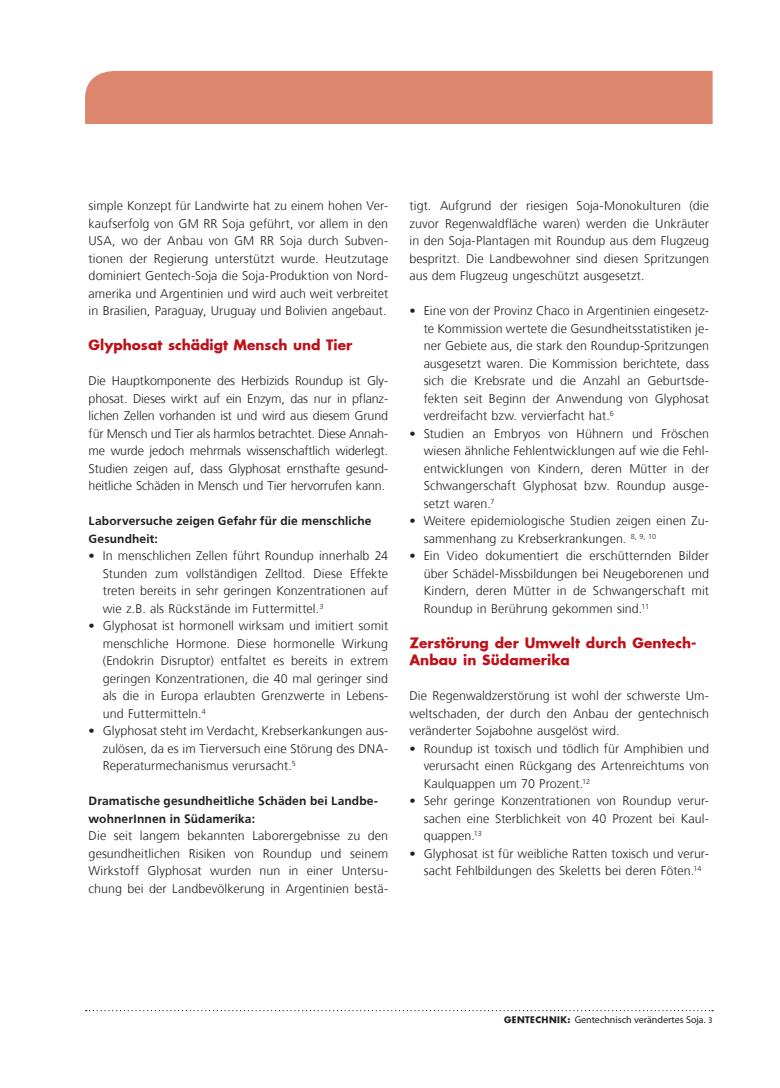
<style>
.page{position:relative;width:780px;height:1088px;background:#fff}
.page>*{position:absolute;margin:0;border:0;box-sizing:border-box;transform-origin:0 0}
.subheadline{font:700 13.75px/17.5px "Futura";color:#be1119}
.fliesstext_aufzählun{font:300 12.5px/17.5px "Frutiger";letter-spacing:.005em;color:#231f20;text-align:justify}
.fliesstext{font:300 12.5px/17.5px "Frutiger";letter-spacing:.005em;color:#231f20;text-align:justify}
.sub_sub_headline{font:700 12.5px/17.5px "Frutiger";letter-spacing:.01em;color:#231f20}
.t1{font:10px "Myriad Pro";letter-spacing:-.005em;color:#231f20}
.s1{font-family:"Futura";font-weight:700;font-size:8.75px}
.s2{font-size:8.75px}
</style>
<div class="page">
<svg style="left:86px;top:1010px;width:627px;height:1px"></svg>
<div style="left:85px;top:71px;width:627px;height:53px;background:#dc866d"></div>
<p class="fliesstext" style="left:89px;top:197px;width:301px">simple Konzept für Landwirte hat zu einem hohen Ver&shy;kaufserfolg von GM RR Soja geführt, vor allem in den USA, wo der Anbau von GM RR Soja durch Subven&shy;tionen der Regierung unterstützt wurde. Heutzutage dominiert Gentech-Soja die Soja-Produktion von Nord&shy;amerika und Argentinien und wird auch weit verbreitet in Brasilien, Paraguay, Uruguay und Bolivien angebaut.</p>
<p class="subheadline" style="left:89px;top:336px;width:265px">Glyphosat schädigt Mensch und Tier</p>
<p class="fliesstext" style="left:89px;top:372px;width:301px">Die Hauptkomponente des Herbizids Roundup ist Gly&shy;phosat. Dieses wirkt auf ein Enzym, das nur in pflanz&shy;lichen Zellen vorhanden ist und wird aus diesem Grund für Mensch und Tier als harmlos betrachtet. Diese Annah&shy;me wurde jedoch mehrmals wissenschaftlich widerlegt.<br>Studien zeigen auf, dass Glyphosat ernsthafte gesund&shy;heitliche Schäden in Mensch und Tier hervorrufen kann.</p>
<p class="sub_sub_headline" style="left:89px;top:512px;width:284px">Laborversuche zeigen Gefahr für die menschliche<br>Gesundheit:</p>
<p class="fliesstext_aufzählun" style="left:103px;top:547px;width:287px;text-indent:-14px">• In menschlichen Zellen führt Roundup innerhalb 24<br>Stunden zum vollständigen Zelltod. Diese Effekte treten bereits in sehr geringen Konzentrationen auf wie z.B. als Rückstände im Futtermittel.<sup>3</sup></p>
<p class="fliesstext_aufzählun" style="left:103px;top:617px;width:287px;text-indent:-14px">• Glyphosat ist hormonell wirksam und imitiert somit menschliche Hormone. Diese hormonelle Wirkung (Endokrin Disruptor) entfaltet es bereits in extrem geringen Konzentrationen, die 40 mal geringer sind als die in Europa erlaubten Grenzwerte in Lebens&shy;und Futtermitteln.<sup>4</sup></p>
<p class="fliesstext_aufzählun" style="left:103px;top:722px;width:287px;text-indent:-14px">• Glyphosat steht im Verdacht, Krebserkankungen aus&shy;zulösen, da es im Tierversuch eine Störung des DNA-Reperaturmechanismus verursacht.<sup>5</sup></p>
<p class="sub_sub_headline" style="left:89px;top:792px;width:290px">Dramatische gesundheitliche Schäden bei Landbe&shy;wohnerInnen in Südamerika:</p>
<p class="fliesstext" style="left:89px;top:827px;width:301px">Die seit langem bekannten Laborergebnisse zu den gesundheitlichen Risiken von Roundup und seinem Wirkstoff Glyphosat wurden nun in einer Untersu&shy;chung bei der Landbevölkerung in Argentinien bestä-</p>
<p class="fliesstext" style="left:409px;top:197px;width:301px">tigt. Aufgrund der riesigen Soja-Monokulturen (die zuvor Regenwaldfläche waren) werden die Unkräuter in den Soja-Plantagen mit Roundup aus dem Flugzeug bespritzt. Die Landbewohner sind diesen Spritzungen aus dem Flugzeug ungeschützt ausgesetzt.</p>
<p class="fliesstext_aufzählun" style="left:423px;top:302px;width:287px;text-indent:-14px">• Eine von der Provinz Chaco in Argentinien eingesetz&shy;te Kommission wertete die Gesundheitsstatistiken je&shy;ner Gebiete aus, die stark den Roundup-Spritzungen ausgesetzt waren. Die Kommission berichtete, dass sich die Krebsrate und die Anzahl an Geburtsde&shy;fekten seit Beginn der Anwendung von Glyphosat verdreifacht bzw. vervierfacht hat.<sup>6</sup></p>
<p class="fliesstext_aufzählun" style="left:423px;top:425px;width:287px;text-indent:-14px">• Studien an Embryos von Hühnern und Fröschen wiesen ähnliche Fehlentwicklungen auf wie die Fehl&shy;entwicklungen von Kindern, deren Mütter in der Schwangerschaft Glyphosat bzw. Roundup ausge&shy;setzt waren.<sup>7</sup></p>
<p class="fliesstext_aufzählun" style="left:423px;top:512px;width:287px;text-indent:-14px">• Weitere epidemiologische Studien zeigen einen Zu&shy;sammenhang zu Krebserkrankungen. <sup>8,</sup> <sup>9,</sup> <sup>10</sup></p>
<p class="fliesstext_aufzählun" style="left:423px;top:547px;width:287px;text-indent:-14px">• Ein Video dokumentiert die erschütternden Bilder über Schädel-Missbildungen bei Neugeborenen und Kindern, deren Mütter in de Schwangerschaft mit Roundup in Berührung gekommen sind.<sup>11</sup></p>
<p class="subheadline" style="left:409px;top:634px;width:289px">Zerstörung der Umwelt durch Gentech-<br>Anbau in Südamerika</p>
<p class="fliesstext" style="left:409px;top:687px;width:301px">Die Regenwaldzerstörung ist wohl der schwerste Um&shy;weltschaden, der durch den Anbau der gentechnisch veränderter Sojabohne ausgelöst wird.</p>
<p class="fliesstext_aufzählun" style="left:423px;top:740px;width:287px;text-indent:-14px">• Roundup ist toxisch und tödlich für Amphibien und verursacht einen Rückgang des Artenreichtums von Kaulquappen um 70 Prozent.<sup>12</sup></p>
<p class="fliesstext_aufzählun" style="left:423px;top:792px;width:287px;text-indent:-14px">• Sehr geringe Konzentrationen von Roundup verur&shy;sachen eine Sterblichkeit von 40 Prozent bei Kaul&shy;quappen.<sup>13</sup></p>
<p class="fliesstext_aufzählun" style="left:409px;top:845px;width:301px;text-align:center">• Glyphosat ist für weibliche Ratten toxisch und verur&shy;sacht Fehlbildungen des Skeletts bei deren Föten.<sup>14</sup></p>
<p class="t1" style="left:504px;top:1013px;width:210px"><span class="s1">GENTECHNIK:</span> Gentechnisch verändertes Soja. <span class="s2">3</span></p>
</div>
